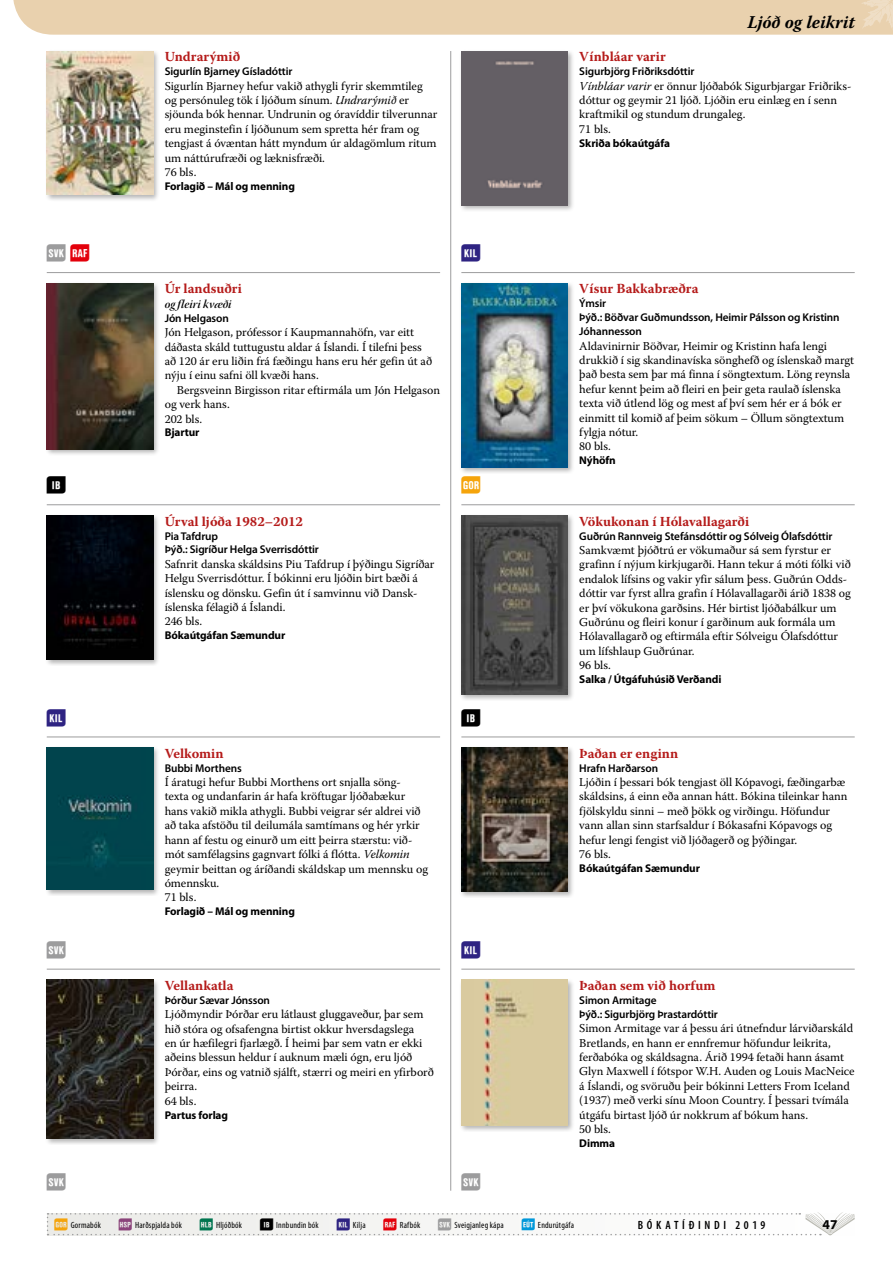
<style>
.page{position:relative;width:893px;height:1263px;background:#fff}
.page>*{position:absolute;margin:0;border:0;box-sizing:border-box;transform-origin:0 0}
.t1{font:italic 700 18px "Warnock Pro";letter-spacing:-.005em;color:#000}
.t2{font:17.25px "Bokattakn";color:#9c9c9d}
.t3{font:17.25px "Bokattakn";color:#2e2382}
.t4{font:17.25px "Bokattakn";color:#000}
.t5{font:17.25px "Bokattakn";color:#f5a40b}
.t6{font:700 13.8px "Warnock Pro";color:#b51b1a}
.t7{font:700 13.5px "Myriad Pro";color:#000}
.t8{font:12px/14.4px "Warnock Pro";letter-spacing:-.005em;color:#000}
.t9{font:600 condensed 12px "Myriad Pro";letter-spacing:.305em;color:#000}
.t10{font:12px "Warnock Pro Semibold It Disp";letter-spacing:.01em;color:#000}
.t11{font:600 11.25px/14px "Myriad Pro";letter-spacing:-.01em;color:#000}
.t12{font:700 11.25px "Myriad Pro";letter-spacing:-.01em;color:#000}
.t13{font:condensed 9px "Myriad Pro";letter-spacing:.02em;color:#000}
.s1{font-style:italic}
.s2{color:#e3000b}
.s3{font-family:"Bokattakn";font-stretch:normal;font-size:12px;color:#f5a40b}
.s4{font-family:"Bokattakn";font-stretch:normal;font-size:12px;color:#8b447b}
.s5{font-family:"Bokattakn";font-stretch:normal;font-size:12px;color:#007550}
.s6{font-family:"Bokattakn";font-stretch:normal;font-size:12px}
.s7{font-family:"Bokattakn";font-stretch:normal;font-size:12px;color:#2e2382}
.s8{font-family:"Bokattakn";font-stretch:normal;font-size:12px;color:#e3000b}
.s9{font-family:"Bokattakn";font-stretch:normal;font-size:12px;color:#9c9c9d}
.s10{font-family:"Bokattakn";font-stretch:normal;font-size:12px;color:#0098da}
</style>
<div class="page">
<div style="left:459px;top:49px;width:115px;height:163px;background:#000;opacity:.3"></div>
<div style="left:461px;top:51px;width:107px;height:154px;background:#645f65"></div>
<div style="left:459px;top:281px;width:115px;height:193px;background:#000;opacity:.3"></div>
<img style="left:461px;top:283px;width:107px;height:184px">
<div style="left:459px;top:513px;width:115px;height:188px;background:#000;opacity:.3"></div>
<img style="left:461px;top:515px;width:107px;height:179px">
<div style="left:459px;top:745px;width:115px;height:153px;background:#000;opacity:.3"></div>
<img style="left:461px;top:747px;width:107px;height:144px">
<div style="left:459px;top:977px;width:115px;height:155px;background:#000;opacity:.3"></div>
<img style="left:461px;top:980px;width:107px;height:145px">
<div style="left:45px;top:49px;width:115px;height:152px;background:#000;opacity:.3"></div>
<img style="left:47px;top:51px;width:106px;height:144px">
<div style="left:45px;top:281px;width:115px;height:175px;background:#000;opacity:.3"></div>
<img style="left:47px;top:283px;width:106px;height:166px">
<div style="left:45px;top:513px;width:115px;height:153px;background:#000;opacity:.3"></div>
<img style="left:47px;top:515px;width:106px;height:144px">
<div style="left:45px;top:745px;width:115px;height:151px;background:#000;opacity:.3"></div>
<img style="left:47px;top:747px;width:106px;height:142px">
<div style="left:45px;top:977px;width:115px;height:168px;background:#000;opacity:.3"></div>
<img style="left:47px;top:980px;width:106px;height:158px">
<svg style="left:47px;top:1212px;width:808px;height:23px"></svg>
<div style="left:13px;top:0;width:880px;height:35px;background:#e9d1ae"></div>
<hr style="left:450px;top:51px;width:1px;height:1140px;background:#9c9c9d">
<hr style="left:47px;top:272px;width:393px;height:1px;background:#9c9c9d">
<hr style="left:47px;top:504px;width:393px;height:1px;background:#9c9c9d">
<hr style="left:47px;top:737px;width:393px;height:1px;background:#9c9c9d">
<hr style="left:47px;top:969px;width:393px;height:1px;background:#9c9c9d">
<hr style="left:461px;top:272px;width:394px;height:1px;background:#9c9c9d">
<hr style="left:461px;top:504px;width:394px;height:1px;background:#9c9c9d">
<hr style="left:461px;top:737px;width:394px;height:1px;background:#9c9c9d">
<hr style="left:461px;top:969px;width:394px;height:1px;background:#9c9c9d">
<h1 class="t1" style="left:747px;top:11px;width:109px">Ljóð og leikrit</h1>
<p class="t6" style="left:165px;top:48px;width:77px">Undrarýmið</p>
<p class="t11" style="left:165px;top:64px;width:129px">Sigurlín Bjarney Gísladóttir</p>
<p class="t8" style="left:165px;top:78px;width:274px">Sigurlín Bjarney hefur vakið athygli fyrir skemmtileg og persónuleg tök í ljóðum sínum. <span class="s1">Undrarýmið</span> er sjöunda bók hennar. Undrunin og óravíddir tilverunnar eru meginstefin í ljóðunum sem spretta hér fram og tengjast á óvæntan hátt myndum úr aldagömlum ritum um náttúrufræði og læknisfræði.<br>76 bls.</p>
<p class="t12" style="left:165px;top:179px;width:132px">Forlagið – Mál og menning</p>
<p class="t6" style="left:579px;top:48px;width:88px">Vínbláar varir</p>
<p class="t11" style="left:579px;top:64px;width:117px">Sigurbjörg Friðriksdóttir</p>
<p class="t8" style="left:579px;top:78px;width:274px"><span class="s1">Vínbláar varir</span> er önnur ljóðabók Sigurbjargar Friðriks&shy;dóttur og geymir 21 ljóð. Ljóðin eru einlæg en í senn kraftmikil og stundum drungaleg.<br>71 bls.</p>
<p class="t12" style="left:579px;top:136px;width:92px">Skriða bókaútgáfa</p>
<h2 class="t2" style="left:47px;top:244px;width:44px">G <span class="s2">F</span></h2>
<h2 class="t3" style="left:461px;top:244px;width:20px">E</h2>
<p class="t6" style="left:165px;top:280px;width:79px">Úr landsuðri</p>
<p class="t10" style="left:165px;top:297px;width:68px">og fleiri kvæði</p>
<p class="t11" style="left:165px;top:311px;width:66px">Jón Helgason</p>
<p class="t8" style="left:165px;top:325px;width:269px">Jón Helgason, prófessor í Kaupmannahöfn, var eitt dáðasta skáld tuttugustu aldar á Íslandi. Í tilefni þess að 120 ár eru liðin frá fæðingu hans eru hér gefin út að nýju í einu safni öll kvæði hans.</p>
<p class="t8" style="left:165px;top:382px;width:277px;text-indent:12px">Bergsveinn Birgisson ritar eftirmála um Jón Helgason og verk hans.<br>202 bls.</p>
<p class="t12" style="left:165px;top:425px;width:36px">Bjartur</p>
<p class="t6" style="left:579px;top:280px;width:121px">Vísur Bakkabræðra</p>
<p class="t11" style="left:579px;top:296px;width:262px">Ýmsir<br>Þýð.: Böðvar Guðmundsson, Heimir Pálsson og Kristinn<br>Jóhannesson</p>
<p class="t8" style="left:579px;top:338px;width:276px">Aldavinirnir Böðvar, Heimir og Kristinn hafa lengi drukkið í sig skandinavíska sönghefð og íslenskað margt það besta sem þar má finna í söngtextum. Löng reynsla hefur kennt þeim að fleiri en þeir geta raulað íslenska texta við útlend lög og mest af því sem hér er á bók er einmitt til komið af þeim sökum – Öllum söngtextum fylgja nótur.<br>80 bls.</p>
<p class="t12" style="left:579px;top:453px;width:38px">Nýhöfn</p>
<h2 class="t4" style="left:47px;top:477px;width:20px">D</h2>
<h2 class="t5" style="left:461px;top:477px;width:20px">A</h2>
<p class="t6" style="left:165px;top:513px;width:140px">Úrval ljóða 1982–2012</p>
<p class="t11" style="left:165px;top:528px;width:156px">Pia Tafdrup<br>Þýð.: Sigríður Helga Sverrisdóttir</p>
<p class="t8" style="left:165px;top:556px;width:271px">Safnrit danska skáldsins Piu Tafdrup í þýðingu Sigríðar Helgu Sverrisdóttur. Í bókinni eru ljóðin birt bæði á íslensku og dönsku. Gefin út í samvinnu við Dansk&shy;íslenska félagið á Íslandi.<br>246 bls.</p>
<p class="t12" style="left:165px;top:628px;width:122px">Bókaútgáfan Sæmundur</p>
<p class="t6" style="left:579px;top:513px;width:171px">Vökukonan í Hólavallagarði</p>
<p class="t11" style="left:579px;top:528px;width:255px">Guðrún Rannveig Stefánsdóttir og Sólveig Ólafsdóttir</p>
<p class="t8" style="left:579px;top:542px;width:273px">Samkvæmt þjóðtrú er vökumaður sá sem fyrstur er grafinn í nýjum kirkjugarði. Hann tekur á móti fólki við endalok lífsins og vakir yfir sálum þess. Guðrún Odds&shy;dóttir var fyrst allra grafin í Hólavallagarði árið 1838 og er því vökukona garðsins. Hér birtist ljóðabálkur um Guðrúnu og fleiri konur í garðinum auk formála um Hólavallagarð og eftirmála eftir Sólveigu Ólafsdóttur um lífshlaup Guðrúnar.<br>96 bls.</p>
<p class="t12" style="left:579px;top:672px;width:144px">Salka / Útgáfuhúsið Verðandi</p>
<h2 class="t3" style="left:47px;top:709px;width:20px">E</h2>
<h2 class="t4" style="left:461px;top:709px;width:20px">D</h2>
<p class="t6" style="left:165px;top:745px;width:60px">Velkomin</p>
<p class="t11" style="left:165px;top:761px;width:79px">Bubbi Morthens</p>
<p class="t8" style="left:165px;top:775px;width:265px">Í áratugi hefur Bubbi Morthens ort snjalla söng&shy;texta og undanfarin ár hafa kröftugar ljóðabækur hans vakið mikla athygli. Bubbi veigrar sér aldrei við að taka afstöðu til deilumála samtímans og hér yrkir hann af festu og einurð um eitt þeirra stærstu: við&shy;mót samfélagsins gagnvart fólki á flótta. <span class="s1">Velkomin </span>geymir beittan og áríðandi skáldskap um mennsku og ómennsku.<br>71 bls.</p>
<p class="t12" style="left:165px;top:904px;width:132px">Forlagið – Mál og menning</p>
<p class="t6" style="left:579px;top:745px;width:100px">Þaðan er enginn</p>
<p class="t11" style="left:579px;top:761px;width:80px">Hrafn Harðarson</p>
<p class="t8" style="left:579px;top:775px;width:270px">Ljóðin í þessari bók tengjast öll Kópavogi, fæðingarbæ skáldsins, á einn eða annan hátt. Bókina tileinkar hann fjölskyldu sinni – með þökk og virðingu. Höfundur vann allan sinn starfsaldur í Bókasafni Kópavogs og hefur lengi fengist við ljóðagerð og þýðingar.<br>76 bls.</p>
<p class="t12" style="left:579px;top:861px;width:122px">Bókaútgáfan Sæmundur</p>
<h2 class="t2" style="left:47px;top:941px;width:20px">G</h2>
<h2 class="t3" style="left:461px;top:941px;width:20px">E</h2>
<p class="t6" style="left:165px;top:977px;width:70px">Vellankatla</p>
<p class="t11" style="left:165px;top:993px;width:107px">Þórður Sævar Jónsson</p>
<p class="t8" style="left:165px;top:1007px;width:271px">Ljóðmyndir Þórðar eru látlaust gluggaveður, þar sem hið stóra og ofsafengna birtist okkur hversdagslega<br>en úr hæfilegri fjarlægð. Í heimi þar sem vatn er ekki aðeins blessun heldur í auknum mæli ógn, eru ljóð Þórðar, eins og vatnið sjálft, stærri og meiri en yfirborð þeirra.<br>64 bls.</p>
<p class="t12" style="left:165px;top:1107px;width:65px">Partus forlag</p>
<p class="t6" style="left:579px;top:977px;width:138px">Þaðan sem við horfum</p>
<p class="t11" style="left:579px;top:993px;width:140px">Simon Armitage<br>Þýð.: Sigurbjörg Þrastardóttir</p>
<p class="t8" style="left:579px;top:1021px;width:277px">Simon Armitage var á þessu ári útnefndur lárviðarskáld Bretlands, en hann er ennfremur höfundur leikrita, ferðabóka og skáldsagna. Árið 1994 fetaði hann ásamt Glyn Maxwell í fótspor W.H. Auden og Louis MacNeice á Íslandi, og svöruðu þeir bókinni Letters From Iceland (1937) með verki sínu Moon Country. Í þessari tvímála útgáfu birtast ljóð úr nokkrum af bókum hans.<br>50 bls.</p>
<p class="t12" style="left:579px;top:1136px;width:37px">Dimma</p>
<h2 class="t2" style="left:47px;top:1173px;width:20px">G</h2>
<h2 class="t2" style="left:461px;top:1173px;width:20px">G</h2>
<p class="t13" style="left:55px;top:1220px;width:48px"><span class="s3">A</span> Gormabók</p>
<p class="t13" style="left:119px;top:1220px;width:64px"><span class="s4">B</span> Harðspjalda bók</p>
<p class="t13" style="left:200px;top:1220px;width:44px"><span class="s5">C</span> Hljóðbók</p>
<p class="t13" style="left:260px;top:1220px;width:60px"><span class="s6">D</span> Innbundin bók</p>
<p class="t13" style="left:337px;top:1220px;width:30px"><span class="s7">E</span> Kilja</p>
<p class="t13" style="left:384px;top:1220px;width:38px"><span class="s8">F</span> Rafbók</p>
<p class="t13" style="left:438px;top:1220px;width:67px"><span class="s9">G</span> Sveigjanleg kápa</p>
<p class="t13" style="left:522px;top:1220px;width:54px"><span class="s10">I</span> Endurútgáfa</p>
<p class="t9" style="left:638px;top:1218px;width:129px">BÓKATÍÐINDI 2019</p>
<p class="t7" style="left:823px;top:1215px;width:16px">47</p>
</div>
